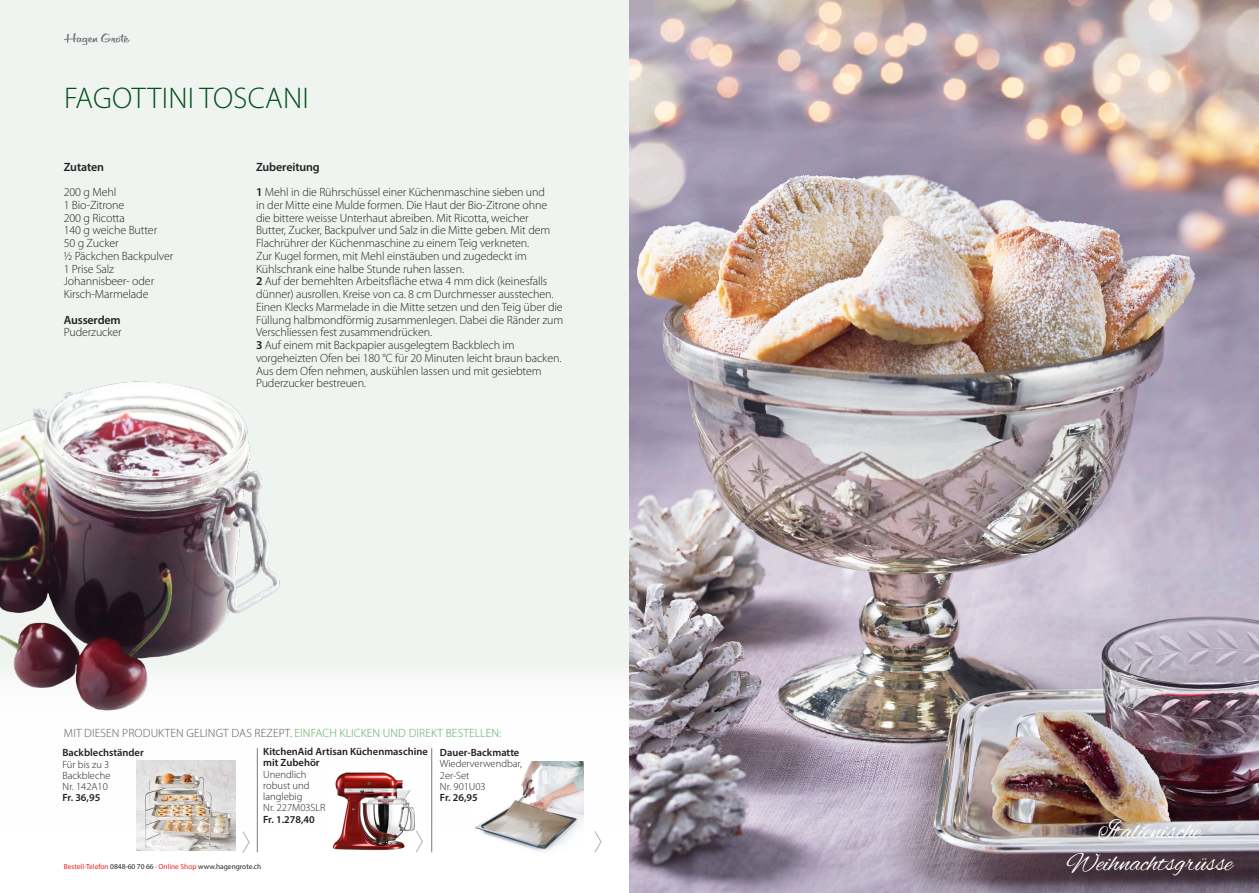
<style>
.page{position:relative;width:1259px;height:893px;background:#fff}
.page>*{position:absolute;margin:0;border:0;box-sizing:border-box;transform-origin:0 0}
.t1{font:300 30px "Myriad Pro";letter-spacing:.01em;color:#004e1c}
.t2{font:27px "Alex Brush";letter-spacing:-.01em;color:#fff}
.Copy{font:300 12px/12.8px "Myriad Pro";letter-spacing:-.01em;color:#231f20}
.t3{font:300 12px "Myriad Pro";letter-spacing:.01em;color:#57585a}
.Copy-2{font:600 12px "Myriad Pro";letter-spacing:-.01em;color:#231f20}
.t4{font:300 10.5px/11.2px "Myriad Pro";color:#231f20}
.t5{font:600 10.5px/11.2px "Myriad Pro";color:#231f20}
.t6{font:7.35px "Myriad Pro";color:#231f20}
.s1{font-weight:600}
.s2{color:#56aa5c}
.s3{color:#ee1d23}
</style>
<div class="page">
<div style="left:0;top:0;width:887px;height:893px;background:#f0f4f1"></div>
<div style="left:0;top:663px;width:1259px;height:230px;background:#fff"></div>
<img style="left:332px;top:772px;width:83px;height:79px">
<hr style="left:257px;top:748px;width:1px;height:104px;background:#717d83">
<hr style="left:431px;top:748px;width:1px;height:104px;background:#717d83">
<svg style="left:414px;top:829px;width:9px;height:23px"></svg>
<svg style="left:242px;top:831px;width:8px;height:22px"></svg>
<img style="left:475px;top:762px;width:108px;height:90px">
<svg style="left:594px;top:831px;width:8px;height:22px"></svg>
<img style="left:629px;top:0;width:630px;height:893px">
<img style="left:0;top:381px;width:248px;height:330px">
<img style="left:137px;top:760px;width:98px;height:90px">
<svg style="left:64px;top:33px;width:66px;height:12px"></svg>
<p class="t1" style="left:64px;top:79px;width:246px">FAGOTTINI TOSCANI</p>
<p class="Copy-2" style="left:64px;top:159px;width:42px">Zutaten</p>
<p class="Copy" style="left:64px;top:186px;width:54px">200 g Mehl</p>
<p class="Copy" style="left:64px;top:198px;width:62px">1 Bio-Zitrone</p>
<p class="Copy" style="left:64px;top:211px;width:63px">200 g Ricotta</p>
<p class="Copy" style="left:64px;top:224px;width:95px">140 g weiche Butter</p>
<p class="Copy" style="left:64px;top:237px;width:56px">50 g Zucker</p>
<p class="Copy" style="left:64px;top:249px;width:111px">½ Päckchen Backpulver</p>
<p class="Copy" style="left:64px;top:262px;width:52px">1 Prise Salz</p>
<p class="Copy" style="left:64px;top:275px;width:92px">Johannisbeer- oder<br>Kirsch-Marmelade</p>
<p class="Copy-2" style="left:64px;top:312px;width:59px">Ausserdem</p>
<p class="Copy" style="left:64px;top:326px;width:60px">Puderzucker</p>
<p class="Copy-2" style="left:256px;top:159px;width:65px">Zubereitung</p>
<p class="Copy" style="left:256px;top:186px;width:296px"><span class="s1">1</span> Mehl in die Rührschüssel einer Küchenmaschine sieben und in der Mitte eine Mulde formen. Die Haut der Bio-Zitrone ohne die bittere weisse Unterhaut abreiben. Mit Ricotta, weicher Butter, Zucker, Backpulver und Salz in die Mitte geben. Mit dem Flachrührer der Küchenmaschine zu einem Teig verkneten.<br>Zur Kugel formen, mit Mehl einstäuben und zugedeckt im Kühlschrank eine halbe Stunde ruhen lassen.</p>
<p class="Copy" style="left:256px;top:275px;width:309px"><span class="s1">2</span> Auf der bemehlten Arbeitsfläche etwa 4 mm dick (keinesfalls dünner) ausrollen. Kreise von ca. 8 cm Durchmesser ausstechen.<br>Einen Klecks Marmelade in die Mitte setzen und den Teig über die Füllung halbmondförmig zusammenlegen. Dabei die Ränder zum Verschliessen fest zusammendrücken.</p>
<p class="Copy" style="left:256px;top:339px;width:307px"><span class="s1">3</span> Auf einem mit Backpapier ausgelegtem Backblech im vorgeheizten Ofen bei 180 °C für 20 Minuten leicht braun backen.<br>Aus dem Ofen nehmen, auskühlen lassen und mit gesiebtem Puderzucker bestreuen.</p>
<p class="t3" style="left:64px;top:726px;width:439px">MIT DIESEN PRODUKTEN GELINGT DAS REZEPT. <span class="s2">EINFACH KLICKEN UND DIREKT BESTELLEN:</span></p>
<p class="t5" style="left:62px;top:747px;width:83px">Backblechständer</p>
<p class="t4" style="left:62px;top:758px;width:49px;text-align:justify">Für bis zu 3<br>Backbleche Nr. 142A10</p>
<p class="t5" style="left:62px;top:792px;width:39px">Fr. 36,95</p>
<p class="t5" style="left:263px;top:746px;width:166px">KitchenAid Artisan Küchenmaschine mit Zubehör</p>
<p class="t4" style="left:263px;top:768px;width:48px">Unendlich robust und langlebig</p>
<p class="t4" style="left:263px;top:802px;width:64px">Nr. 227M03SLR</p>
<p class="t5" style="left:263px;top:813px;width:53px">Fr. 1.278,40</p>
<p class="t4" style="left:440px;top:747px;width:84px"><span class="s1">Dauer-Backmatte<br></span>Wiederverwendbar,<br>2er-Set</p>
<p class="t4" style="left:440px;top:781px;width:47px">Nr. 901U03</p>
<p class="t5" style="left:440px;top:792px;width:39px">Fr. 26,95</p>
<p class="t2" style="left:1098px;top:815px;width:104px">Italienische</p>
<p class="t6" style="left:64px;top:862px;width:199px"><span class="s3">Bestell-Telefon</span> 0848-60 70 66 · <span class="s3">Online Shop</span> www.hagengrote.ch</p>
<p class="t2" style="left:1066px;top:848px;width:167px">Weihnachtsgrüsse</p>
</div>
